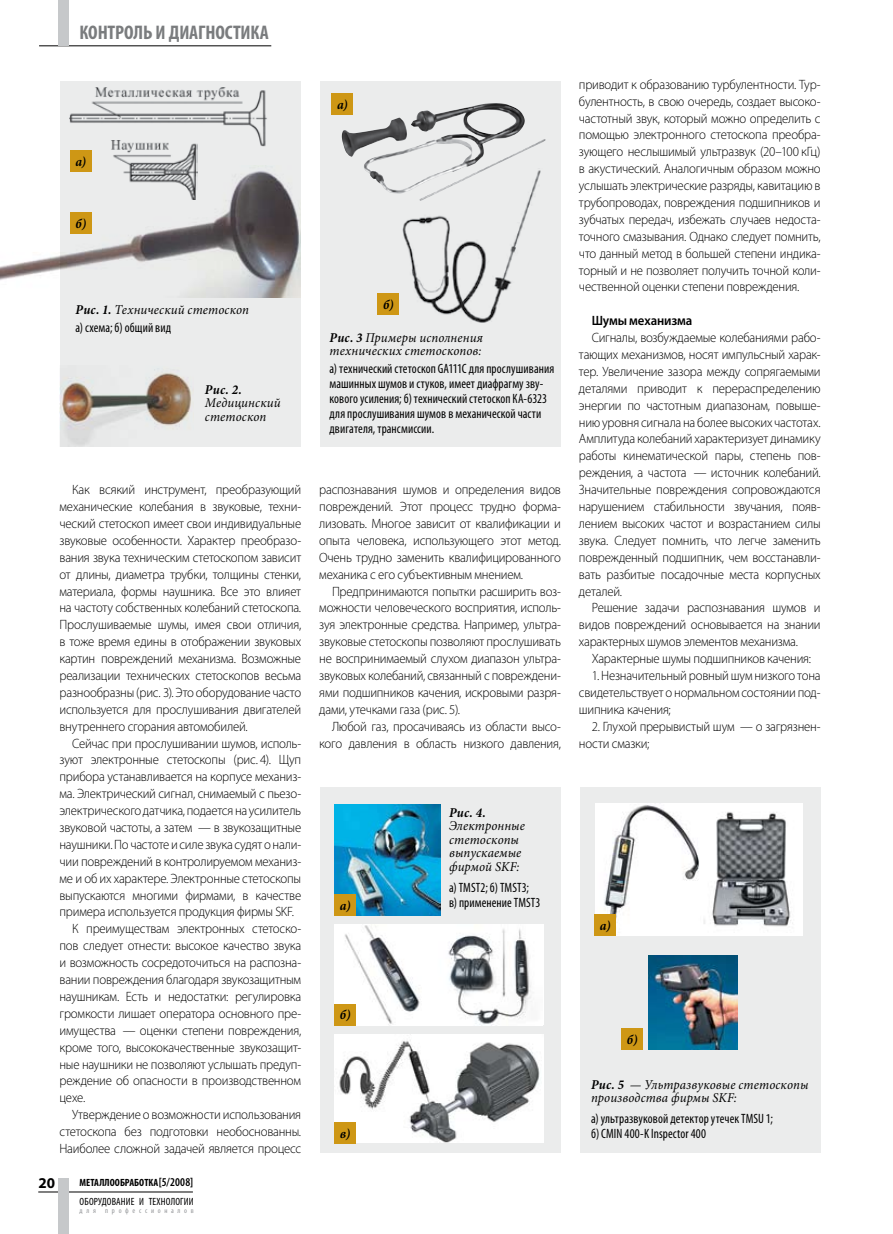
<style>
.page{position:relative;width:893px;height:1234px;background:#fff}
.page>*{position:absolute;margin:0;border:0;box-sizing:border-box;transform-origin:0 0}
.t1{font:700 condensed 19.8px "Myriad Pro";letter-spacing:-.01em;color:#7a7c7e}
.t2{font:700 15px "Myriad Pro";color:#000}
.t3{font:300 13.5px/17px "Myriad Pro";letter-spacing:-.015em;color:#000;text-align:justify;scale:.95 1}
.t4{font:condensed 13.5px/15px "Myriad Pro";letter-spacing:.005em;color:#000;scale:.95 1}
.t5{font:italic 13.5px/13.5px "Minion Pro";letter-spacing:.01em;color:#000;scale:.95 1}
.t6{font:italic 700 13.5px "Minion Pro";letter-spacing:.02em;color:#000;scale:.95 1}
.t7{font:600 13.5px "Myriad Pro";letter-spacing:-.01em;color:#000;scale:.95 1}
.t8{font:condensed 10.5px/19.2px "Myriad Pro";letter-spacing:.015em;color:#000}
.t9{font:condensed 7.5px "Myriad Pro";letter-spacing:.5em;color:#939598}
.s1{font-weight:700}
.s2{font-weight:600;font-size:12px}
</style>
<div class="page">
<hr style="left:38px;top:1191px;width:155px;height:1px;background:#000">
<div style="left:58px;top:1177px;width:11px;height:56px;background:#c6c8ca"></div>
<hr style="left:39px;top:46px;width:232px;height:1px;background:#000">
<div style="left:58px;top:0;width:11px;height:46px;background:#c6c8ca"></div>
<div style="left:320px;top:81px;width:241px;height:365px;background:#ebecec"></div>
<div style="left:60px;top:81px;width:240px;height:365px;background:#ebecec"></div>
<img style="left:0;top:166px;width:300px;height:131px">
<img style="left:69px;top:88px;width:198px;height:59px">
<div style="left:70px;top:150px;width:21px;height:21px;background:#ce9715"></div>
<div style="left:70px;top:213px;width:21px;height:21px;background:#ce9715"></div>
<img style="left:60px;top:369px;width:134px;height:78px">
<img style="left:97px;top:140px;width:100px;height:60px">
<img style="left:342px;top:103px;width:184px;height:91px">
<div style="left:332px;top:94px;width:21px;height:21px;background:#ce9715"></div>
<div style="left:378px;top:293px;width:21px;height:22px;background:#ce9715"></div>
<img style="left:400px;top:168px;width:141px;height:155px">
<div style="left:320px;top:787px;width:241px;height:365px;background:#ebecec"></div>
<div style="left:580px;top:787px;width:241px;height:365px;background:#ebecec"></div>
<img style="left:334px;top:804px;width:107px;height:111px">
<img style="left:336px;top:924px;width:206px;height:100px">
<img style="left:334px;top:1034px;width:210px;height:108px">
<div style="left:334px;top:894px;width:22px;height:21px;background:#ce9715"></div>
<div style="left:334px;top:1003px;width:22px;height:21px;background:#ce9715"></div>
<div style="left:334px;top:1121px;width:22px;height:22px;background:#ce9715"></div>
<img style="left:596px;top:803px;width:206px;height:131px">
<div style="left:594px;top:913px;width:22px;height:22px;background:#ce9715"></div>
<img style="left:649px;top:955px;width:89px;height:93px">
<div style="left:622px;top:1027px;width:21px;height:22px;background:#ce9715"></div>
<h1 class="t1" style="left:80px;top:20px;width:191px">контроль и диагностика</h1>
<p class="t6" style="left:75px;top:152px;width:13px">a)</p>
<p class="t6" style="left:75px;top:214px;width:13px">б)</p>
<p class="t6" style="left:337px;top:95px;width:13px">a)</p>
<p class="t5" style="left:75px;top:303px;width:184px"><span class="s1">Рис. 1.</span> Технический стетоскоп</p>
<p class="t4" style="left:75px;top:320px;width:102px">а) схема; б) общий вид</p>
<p class="t6" style="left:205px;top:379px;width:40px">Рис. 2.</p>
<p class="t5" style="left:205px;top:396px;width:81px">Медицинский стетоскоп</p>
<p class="t6" style="left:383px;top:295px;width:13px">б)</p>
<p class="t5" style="left:330px;top:330px;width:163px"><span class="s1">Рис. 3</span> Примеры исполнения технических стетоскопов:</p>
<p class="t4" style="left:330px;top:361px;width:238px">а) технический стетоскоп GA111C для прослушивания машинных шумов и стуков, имеет диафрагму зву&shy;кового усиления; б) технический стетоскоп КА-6323 для прослушивания шумов в механической части двигателя, трансмиссии.</p>
<p class="t3" style="left:60px;top:481px;width:256px;text-indent:13px">Как всякий инструмент, преобразующий механические колебания в звуковые, техни&shy;ческий стетоскоп имеет свои индивидуальные звуковые особенности. Характер преобразо&shy;вания звука техническим стетоскопом зависит от длины, диаметра трубки, толщины стенки, материала, формы наушника. Все это влияет на частоту собственных колебаний стетоскопа.<br>Прослушиваемые шумы, имея свои отличия, в тоже время едины в отображении звуковых картин повреждений механизма. Возможные реализации технических стетоскопов весьма разнообразны (рис. 3). Это оборудование часто используется для прослушивания двигателей внутреннего сгорания автомобилей.</p>
<p class="t3" style="left:72px;top:734px;width:242px">Сейчас при прослушивании шумов, исполь-</p>
<p class="t3" style="left:60px;top:751px;width:256px">зуют электронные стетоскопы (рис. 4). Щуп</p>
<p class="t3" style="left:60px;top:768px;width:256px">прибора устанавливается на корпусе механиз-</p>
<p class="t3" style="left:60px;top:785px;width:256px">ма. Электрический сигнал, снимаемый с пьезо-</p>
<p class="t3" style="left:60px;top:801px;width:256px">электрического датчика, подается на усилитель</p>
<p class="t3" style="left:60px;top:818px;width:256px">звуковой частоты, а затем — в звукозащитные</p>
<p class="t3" style="left:60px;top:835px;width:256px">наушники. По частоте и силе звука судят о нали-</p>
<p class="t3" style="left:60px;top:852px;width:256px">чии повреждений в контролируемом механиз-</p>
<p class="t3" style="left:60px;top:869px;width:256px">ме и об их характере. Электронные стетоскопы</p>
<p class="t3" style="left:60px;top:886px;width:256px">выпускаются многими фирмами, в качестве</p>
<p class="t3" style="left:60px;top:903px;width:248px">примера используется продукция фирмы SKF.</p>
<p class="t3" style="left:72px;top:920px;width:242px">К преимуществам электронных стетоско-</p>
<p class="t3" style="left:60px;top:936px;width:256px">пов следует отнести: высокое качество звука</p>
<p class="t3" style="left:60px;top:953px;width:256px">и возможность сосредоточиться на распозна-</p>
<p class="t3" style="left:60px;top:970px;width:256px">вании повреждения благодаря звукозащитным</p>
<p class="t3" style="left:60px;top:987px;width:256px">наушникам. Есть и недостатки: регулировка</p>
<p class="t3" style="left:60px;top:1004px;width:256px">громкости лишает оператора основного пре-</p>
<p class="t3" style="left:60px;top:1021px;width:256px">имущества — оценки степени повреждения,</p>
<p class="t3" style="left:60px;top:1038px;width:256px">кроме того, высококачественные звукозащит-</p>
<p class="t3" style="left:60px;top:1055px;width:256px">ные наушники не позволяют услышать предуп-</p>
<p class="t3" style="left:60px;top:1071px;width:256px">реждение об опасности в производственном</p>
<p class="t3" style="left:60px;top:1088px;width:29px">цехе.</p>
<p class="t3" style="left:72px;top:1105px;width:242px">Утверждение о возможности использования</p>
<p class="t3" style="left:60px;top:1122px;width:256px">стетоскопа без подготовки необоснованны.</p>
<p class="t3" style="left:60px;top:1139px;width:256px">Наиболее сложной задачей является процесс</p>
<p class="t2" style="left:39px;top:1172px;width:18px">20</p>
<p class="t8" style="left:80px;top:1172px;width:116px"><span class="s1">Металлообработка</span><span class="s2">[5/2008] </span>оборудование и технологии</p>
<p class="t9" style="left:80px;top:1205px;width:116px">для профессионалов</p>
<p class="t3" style="left:319px;top:481px;width:256px">распознавания шумов и определения видов повреждений. Этот процесс трудно форма&shy;лизовать. Многое зависит от квалификации и опыта человека, использующего этот метод.<br>Очень трудно заменить квалифицированного механика с его субъективным мнением.</p>
<p class="t3" style="left:319px;top:582px;width:256px;text-indent:13px">Предпринимаются попытки расширить воз&shy;можности человеческого восприятия, исполь&shy;зуя электронные средства. Например, ультра&shy;звуковые стетоскопы позволяют прослушивать не воспринимаемый слухом диапазон ультра&shy;звуковых колебаний, связанный с повреждени&shy;ями подшипников качения, искровыми разря&shy;дами, утечками газа (рис. 5).</p>
<p class="t3" style="left:319px;top:717px;width:256px;text-align:right">Любой газ, просачиваясь из области высо&shy;кого давления в область низкого давления,</p>
<p class="t6" style="left:340px;top:896px;width:13px">a)</p>
<p class="t6" style="left:340px;top:1005px;width:13px">б)</p>
<p class="t6" style="left:340px;top:1123px;width:12px">в)</p>
<p class="t6" style="left:449px;top:802px;width:40px">Рис. 4.</p>
<p class="t5" style="left:449px;top:818px;width:81px">Электронные стетоскопы выпускаемые фирмой SKF:</p>
<p class="t4" style="left:449px;top:879px;width:98px">а) TMST2; б) TMST3;<br>в) применение TMST3</p>
<p class="t3" style="left:579px;top:76px;width:256px">приводит к образованию турбулентности. Тур&shy;булентность, в свою очередь, создает высоко&shy;частотный звук, который можно определить с помощью электронного стетоскопа преобра&shy;зующего неслышимый ультразвук (20–100 кГц) в акустический. Аналогичным образом можно услышать электрические разряды, кавитацию в трубопроводах, повреждения подшипников и зубчатых передач, избежать случаев недоста&shy;точного смазывания. Однако следует помнить, что данный метод в большей степени индика&shy;торный и не позволяет получить точной коли&shy;чественной оценки степени повреждения.</p>
<p class="t7" style="left:592px;top:312px;width:107px">Шумы механизма</p>
<p class="t3" style="left:579px;top:329px;width:256px;text-indent:13px">Сигналы, возбуждаемые колебаниями рабо&shy;тающих механизмов, носят импульсный харак&shy;тер. Увеличение зазора между сопрягаемыми деталями приводит к перераспределению энергии по частотным диапазонам, повыше&shy;нию уровня сигнала на более высоких частотах.<br>Амплитуда колебаний характеризует динамику работы кинематической пары, степень пов&shy;реждения, а частота — источник колебаний.<br>Значительные повреждения сопровождаются нарушением стабильности звучания, появ&shy;лением высоких частот и возрастанием силы звука. Следует помнить, что легче заменить поврежденный подшипник, чем восстанавли&shy;вать разбитые посадочные места корпусных деталей.</p>
<p class="t3" style="left:579px;top:599px;width:256px;text-indent:13px">Решение задачи распознавания шумов и видов повреждений основывается на знании характерных шумов элементов механизма.</p>
<p class="t3" style="left:592px;top:649px;width:232px">Характерные шумы подшипников качения:</p>
<p class="t3" style="left:579px;top:666px;width:256px;text-indent:13px">1. Незначительный ровный шум низкого тона свидетельствует о нормальном состоянии под&shy;шипника качения;</p>
<p class="t3" style="left:579px;top:717px;width:256px;text-indent:13px">2. Глухой прерывистый шум — о загрязнен&shy;ности смазки;</p>
<p class="t6" style="left:600px;top:915px;width:13px">а)</p>
<p class="t6" style="left:627px;top:1029px;width:13px">б)</p>
<p class="t5" style="left:591px;top:1077px;width:230px"><span class="s1">Рис. 5</span> — Ультразвуковые стетоскопы производства фирмы SKF:</p>
<p class="t4" style="left:591px;top:1110px;width:193px">а) ультразвуковой детектор утечек TMSU 1; б) CMIN 400-K Inspector 400</p>
</div>
